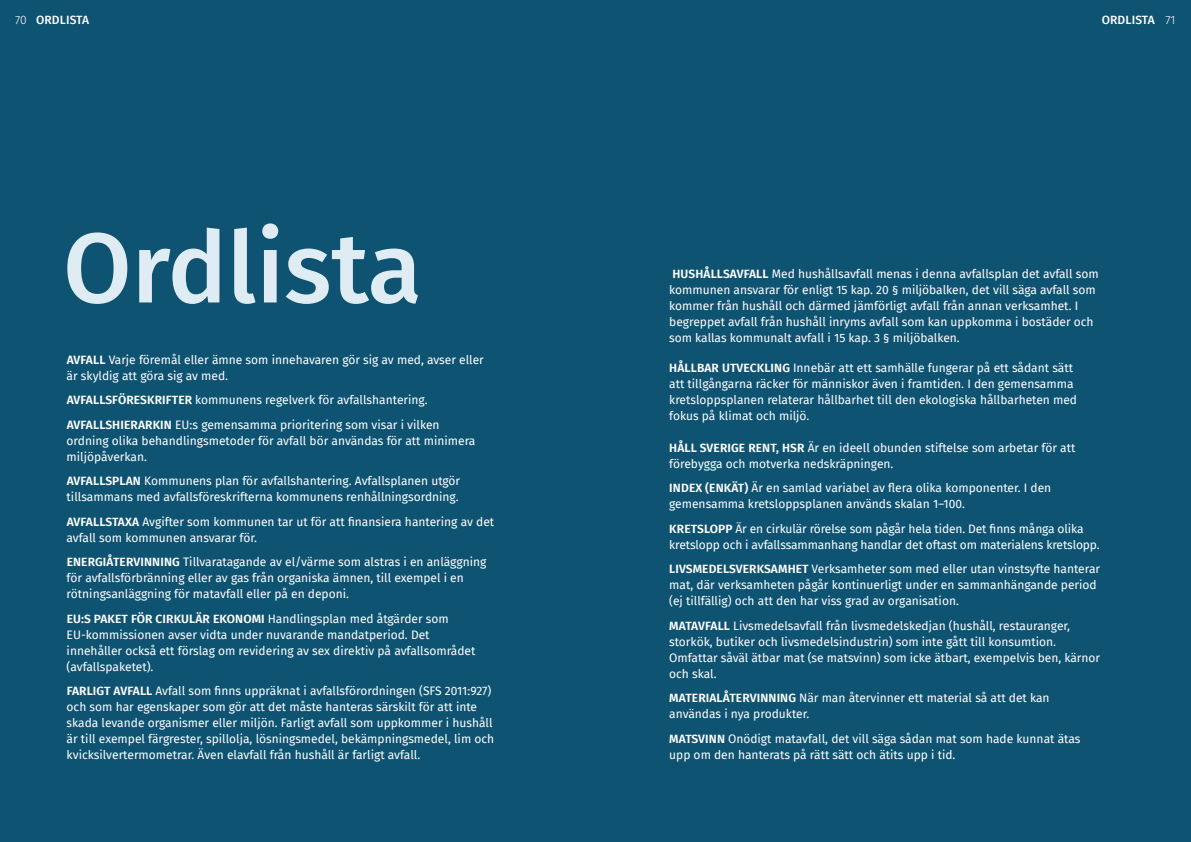
<style>
.page{position:relative;width:1191px;height:842px;background:#0f5372}
.page>*{position:absolute;margin:0;border:0;box-sizing:border-box;transform-origin:0 0}
.Mellanrubrik{font:500 99.1px "Fira Sans";color:#dfecf4}
.Ingress{font:12px/16px "Fira Sans";color:#fff}
.t1{font:500 12px "Fira Sans";letter-spacing:.01em;color:#fff}
.t2{font:300 12px "Fira Sans";color:#fff}
.s1{font-weight:600}
</style>
<div class="page">
<p class="t2" style="left:15px;top:12px;width:13px">70</p>
<p class="t1" style="left:36px;top:10px;width:55px">ORDLISTA</p>
<p class="t1" style="left:1101px;top:11px;width:55px">ORDLISTA</p>
<p class="t2" style="left:1165px;top:12px;width:11px">71</p>
<p class="Mellanrubrik" style="left:63px;top:188px;width:360px">Ordlista</p>
<p class="Ingress" style="left:67px;top:351px;width:419px"><span class="s1">AVFALL</span> Varje föremål eller ämne som innehavaren gör sig av med, avser eller är skyldig att göra sig av med.</p>
<p class="Ingress" style="left:67px;top:392px;width:362px"><span class="s1">AVFALLSFÖRESKRIFTER</span> kommunens regelverk för avfallshantering.</p>
<p class="Ingress" style="left:67px;top:416px;width:410px"><span class="s1">AVFALLSHIERARKIN</span> EU:s gemensamma prioritering som visar i vilken ordning olika behandlingsmetoder för avfall bör användas för att minimera miljöpåverkan.</p>
<p class="Ingress" style="left:67px;top:473px;width:395px"><span class="s1">AVFALLSPLAN</span> Kommunens plan för avfallshantering. Avfallsplanen utgör tillsammans med avfallsföreskrifterna kommunens renhållningsordning.</p>
<p class="Ingress" style="left:67px;top:513px;width:429px"><span class="s1">AVFALLSTAXA</span> Avgifter som kommunen tar ut för att finansiera hantering av det avfall som kommunen ansvarar för.</p>
<p class="Ingress" style="left:67px;top:554px;width:421px"><span class="s1">ENERGIÅTERVINNING</span> Tillvaratagande av el/värme som alstras i en anläggning för avfallsförbränning eller av gas från organiska ämnen, till exempel i en rötningsanläggning för matavfall eller på en deponi.</p>
<p class="Ingress" style="left:67px;top:610px;width:410px"><span class="s1">EU:S PAKET FÖR CIRKULÄR EKONOMI</span> Handlingsplan med åtgärder som EU-kommissionen avser vidta under nuvarande mandatperiod. Det innehåller också ett förslag om revidering av sex direktiv på avfallsområdet (avfallspaketet).</p>
<p class="Ingress" style="left:67px;top:683px;width:429px"><span class="s1">FARLIGT AVFALL</span> Avfall som finns uppräknat i avfallsförordningen (SFS 2011:927) och som har egenskaper som gör att det måste hanteras särskilt för att inte skada levande organismer eller miljön. Farligt avfall som uppkommer i hushåll är till exempel färgrester, spillolja, lösningsmedel, bekämpningsmedel, lim och kvicksilvertermometrar. Även elavfall från hushåll är farligt avfall.</p>
<p class="Ingress" style="left:669px;top:265px;width:431px"><span class="s1">HUSHÅLLSAVFALL</span> Med hushållsavfall menas i denna avfallsplan det avfall som kommunen ansvarar för enligt 15 kap. 20 § miljöbalken, det vill säga avfall som kommer från hushåll och därmed jämförligt avfall från annan verksamhet. I begreppet avfall från hushåll inryms avfall som kan uppkomma i bostäder och som kallas kommunalt avfall i 15 kap. 3 § miljöbalken.</p>
<p class="Ingress" style="left:669px;top:359px;width:409px"><span class="s1">HÅLLBAR UTVECKLING</span> Innebär att ett samhälle fungerar på ett sådant sätt att tillgångarna räcker för människor även i framtiden. I den gemensamma kretsloppsplanen relaterar hållbarhet till den ekologiska hållbarheten med fokus på klimat och miljö.</p>
<p class="Ingress" style="left:669px;top:439px;width:408px"><span class="s1">HÅLL SVERIGE RENT, HSR</span> Är en ideell obunden stiftelse som arbetar för att förebygga och motverka nedskräpningen.</p>
<p class="Ingress" style="left:669px;top:480px;width:383px"><span class="s1">INDEX (ENKÄT)</span> Är en samlad variabel av flera olika komponenter. I den gemensamma kretsloppsplanen används skalan 1–100.</p>
<p class="Ingress" style="left:669px;top:520px;width:432px"><span class="s1">KRETSLOPP</span> Är en cirkulär rörelse som pågår hela tiden. Det finns många olika kretslopp och i avfallssammanhang handlar det oftast om materialens kretslopp.</p>
<p class="Ingress" style="left:669px;top:561px;width:432px"><span class="s1">LIVSMEDELSVERKSAMHET</span> Verksamheter som med eller utan vinstsyfte hanterar mat, där verksamheten pågår kontinuerligt under en sammanhängande period (ej tillfällig) och att den har viss grad av organisation.</p>
<p class="Ingress" style="left:669px;top:617px;width:432px"><span class="s1">MATAVFALL</span> Livsmedelsavfall från livsmedelskedjan (hushåll, restauranger, storkök, butiker och livsmedelsindustrin) som inte gått till konsumtion.<br>Omfattar såväl ätbar mat (se matsvinn) som icke ätbart, exempelvis ben, kärnor och skal.</p>
<p class="Ingress" style="left:669px;top:690px;width:382px"><span class="s1">MATERIALÅTERVINNING</span> När man återvinner ett material så att det kan användas i nya produkter.</p>
<p class="Ingress" style="left:669px;top:730px;width:413px"><span class="s1">MATSVINN</span> Onödigt matavfall, det vill säga sådan mat som hade kunnat ätas upp om den hanterats på rätt sätt och ätits upp i tid.</p>
</div>
